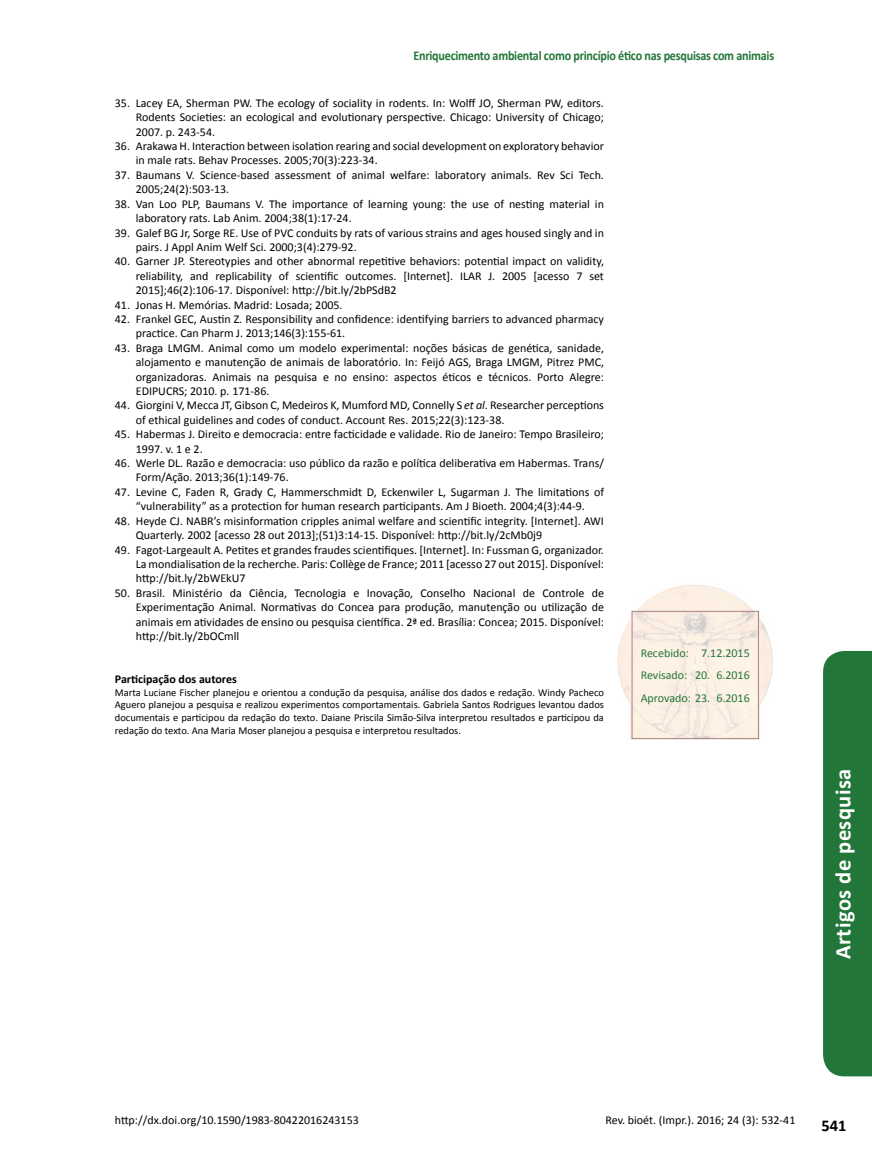
<style>
.page{position:relative;width:872px;height:1170px;background:#fff}
.page>*{position:absolute;margin:0;border:0;box-sizing:border-box;transform-origin:0 0}
.t1{font:700 22.5px "Calibri";letter-spacing:.02em;color:#fff}
.t2{font:700 16.5px "Calibri";color:#000}
.t3{font:700 13.5px "Calibri";letter-spacing:-.02em;color:#237639;scale:.9 1}
.t4{font:12px/14.4px "Calibri";color:#000}
.t5{font:12px/23px "Calibri";color:#237639;text-align:justify}
.t6{font:700 12px "Calibri";color:#000}
.t7{font:10.5px/12.6px "Calibri";color:#000;text-align:justify}
.s1{font-style:italic}
</style>
<div class="page">
<img style="left:617px;top:584px;width:156px;height:155px">
<div style="left:632px;top:611px;width:126px;height:127px;border:1px solid #aa8683"></div>
<div style="left:823px;top:651px;width:49px;height:425px;background:#237639"></div>
<p class="t3" style="left:413px;top:47px;width:402px">Enriquecimento ambiental como princípio ético nas pesquisas com animais</p>
<p class="t4" style="left:136px;top:96px;width:469px;text-align:justify;text-indent:-21px">35. Lacey EA, Sherman PW. The ecology of sociality in rodents. In: Wolff JO, Sherman PW, editors.<br>Rodents Societies: an ecological and evolutionary perspective. Chicago: University of Chicago; 2007. p. 243-54.</p>
<p class="t4" style="left:136px;top:139px;width:469px;text-indent:-21px">36. Arakawa H. Interaction between isolation rearing and social development on exploratory behavior in male rats. Behav Processes. 2005;70(3):223-34.</p>
<p class="t4" style="left:136px;top:168px;width:469px;text-indent:-21px">37. Baumans V. Science-based assessment of animal welfare: laboratory animals. Rev Sci Tech.<br>2005;24(2):503-13.</p>
<p class="t4" style="left:136px;top:196px;width:469px;text-indent:-21px">38. Van Loo PLP, Baumans V. The importance of learning young: the use of nesting material in laboratory rats. Lab Anim. 2004;38(1):17-24.</p>
<p class="t4" style="left:136px;top:225px;width:469px;text-indent:-21px">39. Galef BG Jr, Sorge RE. Use of PVC conduits by rats of various strains and ages housed singly and in pairs. J Appl Anim Welf Sci. 2000;3(4):279-92.</p>
<p class="t4" style="left:136px;top:254px;width:469px;text-align:justify;text-indent:-21px">40. Garner JP. Stereotypies and other abnormal repetitive behaviors: potential impact on validity, reliability, and replicability of scientific outcomes. [Internet]. ILAR J. 2005 [acesso 7 set 2015];46(2):106-17. Disponível: http://bit.ly/2bPSdB2</p>
<p class="t4" style="left:115px;top:297px;width:229px">41. Jonas H. Memórias. Madrid: Losada; 2005.</p>
<p class="t4" style="left:136px;top:312px;width:469px;text-indent:-21px">42. Frankel GEC, Austin Z. Responsibility and confidence: identifying barriers to advanced pharmacy practice. Can Pharm J. 2013;146(3):155-61.</p>
<p class="t4" style="left:136px;top:340px;width:469px;text-align:justify;text-indent:-21px">43. Braga LMGM. Animal como um modelo experimental: noções básicas de genética, sanidade, alojamento e manutenção de animais de laboratório. In: Feijó AGS, Braga LMGM, Pitrez PMC, organizadoras. Animais na pesquisa e no ensino: aspectos éticos e técnicos. Porto Alegre:<br>EDIPUCRS; 2010. p. 171-86.</p>
<p class="t4" style="left:136px;top:398px;width:469px;text-indent:-21px">44. Giorgini V, Mecca JT, Gibson C, Medeiros K, Mumford MD, Connelly S <span class="s1">et al</span>. Researcher perceptions of ethical guidelines and codes of conduct. Account Res. 2015;22(3):123-38.</p>
<p class="t4" style="left:136px;top:427px;width:469px;text-indent:-21px">45. Habermas J. Direito e democracia: entre facticidade e validade. Rio de Janeiro: Tempo Brasileiro;<br>1997. v. 1 e 2.</p>
<p class="t4" style="left:136px;top:456px;width:469px;text-indent:-21px">46. Werle DL. Razão e democracia: uso público da razão e política deliberativa em Habermas. Trans/<br>Form/Ação. 2013;36(1):149-76.</p>
<p class="t4" style="left:115px;top:484px;width:490px;text-align:center">47. Levine C, Faden R, Grady C, Hammerschmidt D, Eckenwiler L, Sugarman J. The limitations of “vulnerability” as a protection for human research participants. Am J Bioeth. 2004;4(3):44-9.</p>
<p class="t4" style="left:136px;top:513px;width:469px;text-indent:-21px">48. Heyde CJ. NABR’s misinformation cripples animal welfare and scientific integrity. [Internet]. AWI<br>Quarterly. 2002 [acesso 28 out 2013];(51)3:14-15. Disponível: http://bit.ly/2cMb0j9</p>
<p class="t4" style="left:136px;top:542px;width:469px;text-align:justify;text-indent:-21px">49. Fagot-Largeault A. Petites et grandes fraudes scientifiques. [Internet]. In: Fussman G, organizador.<br>La mondialisation de la recherche. Paris: Collège de France; 2011 [acesso 27 out 2015]. Disponível: http://bit.ly/2bWEkU7</p>
<p class="t4" style="left:136px;top:585px;width:469px;text-align:justify;text-indent:-21px">50. Brasil. Ministério da Ciência, Tecnologia e Inovação, Conselho Nacional de Controle de Experimentação Animal. Normativas do Concea para produção, manutenção ou utilização de animais em atividades de ensino ou pesquisa científica. 2ª ed. Brasília: Concea; 2015. Disponível: http://bit.ly/2bOCmll</p>
<p class="t6" style="left:115px;top:671px;width:123px">Participação dos autores</p>
<p class="t7" style="left:115px;top:686px;width:490px">Marta Luciane Fischer planejou e orientou a condução da pesquisa, análise dos dados e redação. Windy Pacheco Aguero planejou a pesquisa e realizou experimentos comportamentais. Gabriela Santos Rodrigues levantou dados documentais e participou da redação do texto. Daiane Priscila Simão-Silva interpretou resultados e participou da redação do texto. Ana Maria Moser planejou a pesquisa e interpretou resultados.</p>
<p class="t5" style="left:640px;top:641px;width:111px">Recebido: 7.12.2015<br>Revisado: 20. 6.2016<br>Aprovado: 23. 6.2016</p>
<h1 class="t1" style="left:828px;top:959px;width:192px;rotate:-90deg">Artigos de pesquisa</h1>
<p class="t4" style="left:115px;top:1113px;width:245px">http://dx.doi.org/10.1590/1983-80422016243153</p>
<p class="t4" style="left:605px;top:1113px;width:191px">Rev. bioét. (Impr.). 2016; 24 (3): 532-41</p>
<h2 class="t2" style="left:821px;top:1115px;width:27px">541</h2>
</div>
